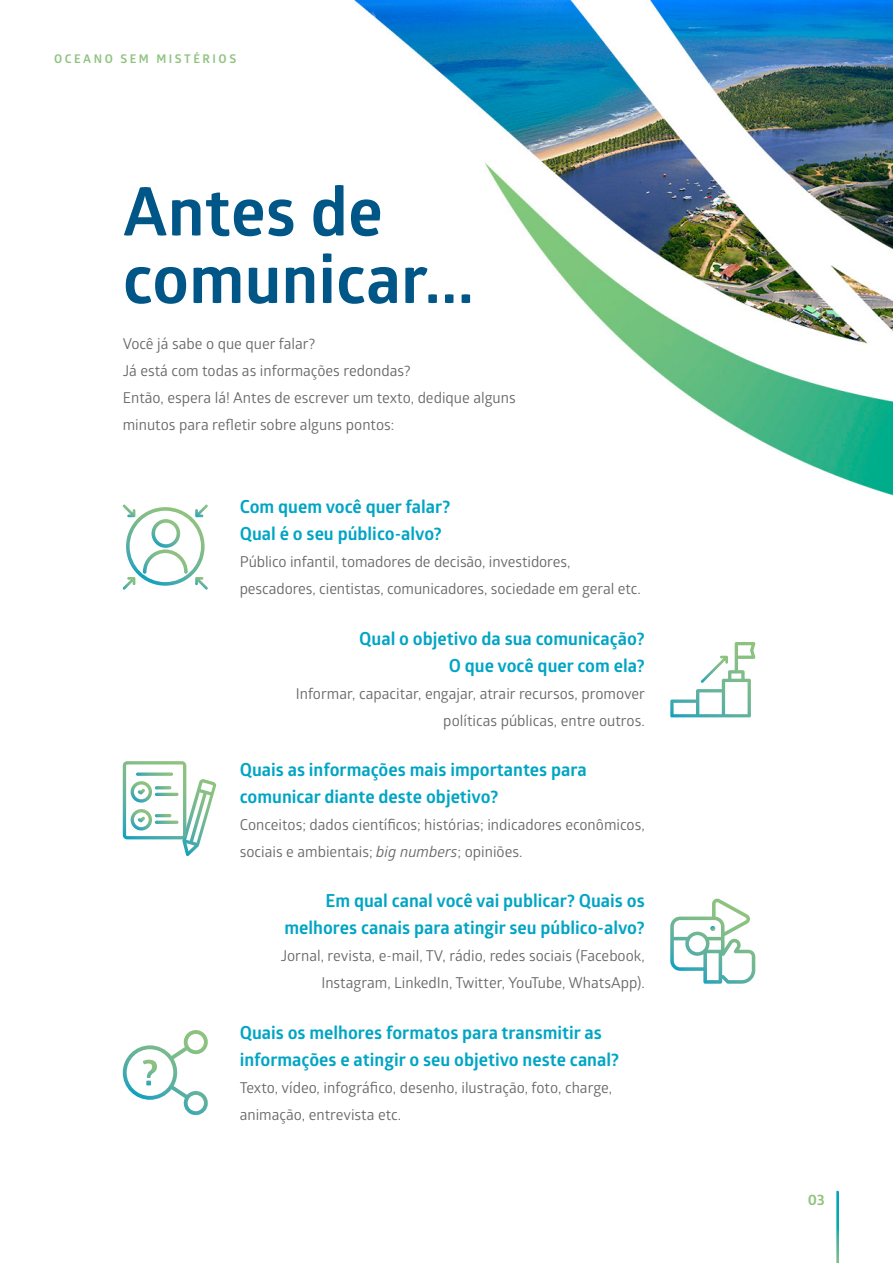
<style>
.page{position:relative;width:893px;height:1263px;background:#fff}
.page>*{position:absolute;margin:0;border:0;box-sizing:border-box;transform-origin:0 0}
.t1{font:700 67.5px/67.5px "Glober";color:#005687}
.t2{font:700 18px/27px "Glober";color:#00a5c4}
.t3{font:15px/27px "Glober";color:#686868}
.t4{font:700 15px "Glober";color:#91c381}
.t5{font:700 12px "Glober";letter-spacing:.21em;color:#91c381}
.s1{font-style:italic}
</style>
<div class="page">
<img style="left:122px;top:0;width:771px;height:1191px">
<svg style="left:836px;top:1191px;width:3px;height:72px"></svg>
<svg style="left:670px;top:899px;width:85px;height:85px"></svg>
<svg style="left:123px;top:761px;width:94px;height:95px"></svg>
<svg style="left:136px;top:772px;width:37px;height:4px"></svg>
<svg style="left:670px;top:642px;width:85px;height:75px"></svg>
<svg style="left:123px;top:505px;width:85px;height:85px"></svg>
<svg style="left:123px;top:1030px;width:85px;height:85px"></svg>
<p class="t5" style="left:54px;top:50px;width:184px">OCEANO SEM MISTÉRIOS</p>
<h1 class="t1" style="left:123px;top:177px;width:353px">Antes de comunicar...</h1>
<p class="t3" style="left:123px;top:330px;width:394px">Você já sabe o que quer falar?<br>Já está com todas as informações redondas?<br>Então, espera lá! Antes de escrever um texto, dedique alguns minutos para refletir sobre alguns pontos:</p>
<p class="t2" style="left:240px;top:493px;width:212px">Com quem você quer falar?<br>Qual é o seu público-alvo?</p>
<p class="t3" style="left:240px;top:548px;width:403px">Público infantil, tomadores de decisão, investidores, pescadores, cientistas, comunicadores, sociedade em geral etc.</p>
<p class="t2" style="left:359px;top:624px;width:287px;text-align:right">Qual o objetivo da sua comunicação?<br>O que você quer com ela?</p>
<p class="t3" style="left:296px;top:679px;width:351px;text-align:right">Informar, capacitar, engajar, atrair recursos, promover políticas públicas, entre outros.</p>
<p class="t2" style="left:240px;top:756px;width:349px">Quais as informações mais importantes para comunicar diante deste objetivo?</p>
<p class="t3" style="left:240px;top:810px;width:406px">Conceitos; dados científicos; histórias; indicadores econômicos, sociais e ambientais; <span class="s1">big numbers</span>; opiniões.</p>
<p class="t2" style="left:284px;top:887px;width:362px;text-align:right">Em qual canal você vai publicar? Quais os melhores canais para atingir seu público-alvo?</p>
<p class="t3" style="left:281px;top:942px;width:365px;text-align:right">Jornal, revista, e-mail, TV, rádio, redes sociais (Facebook,<br>Instagram, LinkedIn, Twitter, YouTube, WhatsApp).</p>
<p class="t2" style="left:240px;top:1018px;width:381px">Quais os melhores formatos para transmitir as informações e atingir o seu objetivo neste canal?</p>
<p class="t3" style="left:240px;top:1073px;width:374px">Texto, vídeo, infográfico, desenho, ilustração, foto, charge, animação, entrevista etc.</p>
<p class="t4" style="left:808px;top:1189px;width:19px">03</p>
</div>
